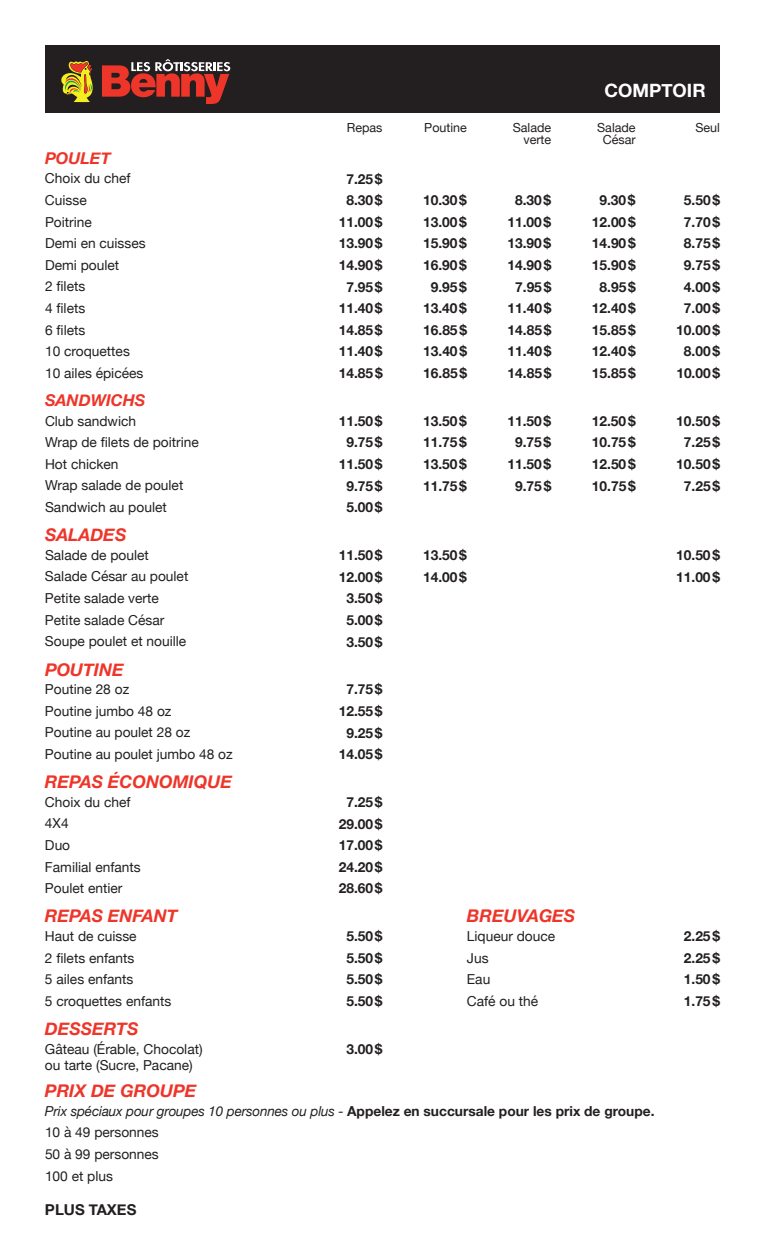
<style>
.page{position:relative;width:765px;height:1260px;background:#fff}
.page>*{position:absolute;margin:0;border:0;box-sizing:border-box;transform-origin:0 0}
.t1{font:700 18.38px "Helvetica Neue";color:#fff}
.t2{font:italic 700 17.5px "Helvetica Neue";color:#ee3529}
.t3{font:italic 700 16.25px "Helvetica Neue";color:#ee3529}
.t4{font:700 15px "Helvetica Neue";color:#231f20}
.t5{font:700 13.75px "Helvetica Neue";color:#231f20}
.t6{font:13.75px/16.5px "Helvetica Neue";color:#231f20}
.t7{font:italic 13.75px/21.5px "Helvetica Neue";letter-spacing:-.01em;color:#231f20}
.t8{font:12.5px/12.5px "Helvetica Neue";color:#231f20;text-align:right}
.s1{font-weight:700;font-style:normal}
.s2{font-style:normal}
</style>
<div class="page">
<div style="left:45px;top:46px;width:675px;height:67px;background:#231f20"></div>
<svg style="left:102px;top:59px;width:128px;height:45px"></svg>
<svg style="left:61px;top:61px;width:32px;height:41px"></svg>
<h1 class="t1" style="left:605px;top:76px;width:103px">COMPTOIR</h1>
<p class="t8" style="left:347px;top:122px;width:37px">Repas</p>
<p class="t8" style="left:424px;top:122px;width:44px">Poutine</p>
<p class="t8" style="left:513px;top:122px;width:40px">Salade verte</p>
<p class="t8" style="left:597px;top:122px;width:40px;text-align:center">Salade<br>César</p>
<p class="t8" style="left:695px;top:122px;width:26px">Seul</p>
<p class="t3" style="left:45px;top:145px;width:67px">POULET</p>
<p class="t6" style="left:45px;top:171px;width:87px">Choix du chef</p>
<p class="t5" style="left:346px;top:168px;width:38px">7.25$</p>
<p class="t6" style="left:45px;top:193px;width:43px">Cuisse</p>
<p class="t5" style="left:346px;top:190px;width:38px">8.30$</p>
<p class="t5" style="left:423px;top:190px;width:45px">10.30$</p>
<p class="t5" style="left:515px;top:190px;width:38px">8.30$</p>
<p class="t5" style="left:600px;top:190px;width:38px">9.30$</p>
<p class="t5" style="left:684px;top:190px;width:38px">5.50$</p>
<p class="t6" style="left:45px;top:214px;width:48px">Poitrine</p>
<p class="t5" style="left:339px;top:211px;width:45px">11.00$</p>
<p class="t5" style="left:423px;top:211px;width:45px">13.00$</p>
<p class="t5" style="left:508px;top:211px;width:45px">11.00$</p>
<p class="t5" style="left:592px;top:211px;width:45px">12.00$</p>
<p class="t5" style="left:684px;top:211px;width:38px">7.70$</p>
<p class="t6" style="left:45px;top:236px;width:102px">Demi en cuisses</p>
<p class="t5" style="left:339px;top:233px;width:45px">13.90$</p>
<p class="t5" style="left:423px;top:233px;width:45px">15.90$</p>
<p class="t5" style="left:508px;top:233px;width:45px">13.90$</p>
<p class="t5" style="left:592px;top:233px;width:45px">14.90$</p>
<p class="t5" style="left:684px;top:233px;width:38px">8.75$</p>
<p class="t6" style="left:45px;top:257px;width:76px">Demi poulet</p>
<p class="t5" style="left:339px;top:254px;width:45px">14.90$</p>
<p class="t5" style="left:423px;top:254px;width:45px">16.90$</p>
<p class="t5" style="left:508px;top:254px;width:45px">14.90$</p>
<p class="t5" style="left:592px;top:254px;width:45px">15.90$</p>
<p class="t5" style="left:684px;top:254px;width:38px">9.75$</p>
<p class="t6" style="left:45px;top:279px;width:42px">2 filets</p>
<p class="t5" style="left:346px;top:276px;width:38px">7.95$</p>
<p class="t5" style="left:431px;top:276px;width:38px">9.95$</p>
<p class="t5" style="left:515px;top:276px;width:38px">7.95$</p>
<p class="t5" style="left:600px;top:276px;width:38px">8.95$</p>
<p class="t5" style="left:684px;top:276px;width:38px">4.00$</p>
<p class="t6" style="left:45px;top:301px;width:42px">4 filets</p>
<p class="t5" style="left:339px;top:298px;width:45px">11.40$</p>
<p class="t5" style="left:423px;top:298px;width:45px">13.40$</p>
<p class="t5" style="left:508px;top:298px;width:45px">11.40$</p>
<p class="t5" style="left:592px;top:298px;width:45px">12.40$</p>
<p class="t5" style="left:684px;top:298px;width:38px">7.00$</p>
<p class="t6" style="left:45px;top:322px;width:42px">6 filets</p>
<p class="t5" style="left:339px;top:319px;width:45px">14.85$</p>
<p class="t5" style="left:423px;top:319px;width:45px">16.85$</p>
<p class="t5" style="left:508px;top:319px;width:45px">14.85$</p>
<p class="t5" style="left:592px;top:319px;width:45px">15.85$</p>
<p class="t5" style="left:676px;top:319px;width:45px">10.00$</p>
<p class="t6" style="left:45px;top:344px;width:86px">10 croquettes</p>
<p class="t5" style="left:339px;top:341px;width:45px">11.40$</p>
<p class="t5" style="left:423px;top:341px;width:45px">13.40$</p>
<p class="t5" style="left:508px;top:341px;width:45px">11.40$</p>
<p class="t5" style="left:592px;top:341px;width:45px">12.40$</p>
<p class="t5" style="left:684px;top:341px;width:38px">8.00$</p>
<p class="t6" style="left:45px;top:365px;width:100px">10 ailes épicées</p>
<p class="t5" style="left:339px;top:362px;width:45px">14.85$</p>
<p class="t5" style="left:423px;top:362px;width:45px">16.85$</p>
<p class="t5" style="left:508px;top:362px;width:45px">14.85$</p>
<p class="t5" style="left:592px;top:362px;width:45px">15.85$</p>
<p class="t5" style="left:676px;top:362px;width:45px">10.00$</p>
<p class="t3" style="left:45px;top:387px;width:102px">SANDWICHS</p>
<p class="t6" style="left:45px;top:413px;width:93px">Club sandwich</p>
<p class="t5" style="left:339px;top:410px;width:45px">11.50$</p>
<p class="t5" style="left:423px;top:410px;width:45px">13.50$</p>
<p class="t5" style="left:508px;top:410px;width:45px">11.50$</p>
<p class="t5" style="left:592px;top:410px;width:45px">12.50$</p>
<p class="t5" style="left:676px;top:410px;width:45px">10.50$</p>
<p class="t6" style="left:45px;top:435px;width:155px">Wrap de filets de poitrine</p>
<p class="t5" style="left:346px;top:432px;width:38px">9.75$</p>
<p class="t5" style="left:423px;top:432px;width:45px">11.75$</p>
<p class="t5" style="left:515px;top:432px;width:38px">9.75$</p>
<p class="t5" style="left:592px;top:432px;width:45px">10.75$</p>
<p class="t5" style="left:684px;top:432px;width:38px">7.25$</p>
<p class="t6" style="left:45px;top:456px;width:75px">Hot chicken</p>
<p class="t5" style="left:339px;top:453px;width:45px">11.50$</p>
<p class="t5" style="left:423px;top:453px;width:45px">13.50$</p>
<p class="t5" style="left:508px;top:453px;width:45px">11.50$</p>
<p class="t5" style="left:592px;top:453px;width:45px">12.50$</p>
<p class="t5" style="left:676px;top:453px;width:45px">10.50$</p>
<p class="t6" style="left:45px;top:478px;width:140px">Wrap salade de poulet</p>
<p class="t5" style="left:346px;top:475px;width:38px">9.75$</p>
<p class="t5" style="left:423px;top:475px;width:45px">11.75$</p>
<p class="t5" style="left:515px;top:475px;width:38px">9.75$</p>
<p class="t5" style="left:592px;top:475px;width:45px">10.75$</p>
<p class="t5" style="left:684px;top:475px;width:38px">7.25$</p>
<p class="t6" style="left:45px;top:500px;width:123px">Sandwich au poulet</p>
<p class="t5" style="left:346px;top:497px;width:38px">5.00$</p>
<p class="t2" style="left:45px;top:521px;width:83px">SALADES</p>
<p class="t6" style="left:45px;top:547px;width:105px">Salade de poulet</p>
<p class="t5" style="left:339px;top:544px;width:45px">11.50$</p>
<p class="t5" style="left:423px;top:544px;width:45px">13.50$</p>
<p class="t5" style="left:676px;top:544px;width:45px">10.50$</p>
<p class="t6" style="left:45px;top:569px;width:145px">Salade César au poulet</p>
<p class="t5" style="left:339px;top:566px;width:45px">12.00$</p>
<p class="t5" style="left:423px;top:566px;width:45px">14.00$</p>
<p class="t5" style="left:676px;top:566px;width:45px">11.00$</p>
<p class="t6" style="left:45px;top:591px;width:115px">Petite salade verte</p>
<p class="t5" style="left:346px;top:588px;width:38px">3.50$</p>
<p class="t6" style="left:45px;top:612px;width:121px">Petite salade César</p>
<p class="t5" style="left:346px;top:609px;width:38px">5.00$</p>
<p class="t6" style="left:45px;top:634px;width:143px">Soupe poulet et nouille</p>
<p class="t5" style="left:346px;top:631px;width:38px">3.50$</p>
<p class="t2" style="left:45px;top:656px;width:80px">POUTINE</p>
<p class="t6" style="left:45px;top:682px;width:86px">Poutine 28 oz</p>
<p class="t5" style="left:346px;top:679px;width:38px">7.75$</p>
<p class="t6" style="left:45px;top:703px;width:128px">Poutine jumbo 48 oz</p>
<p class="t5" style="left:339px;top:700px;width:45px">12.55$</p>
<p class="t6" style="left:45px;top:725px;width:147px">Poutine au poulet 28 oz</p>
<p class="t5" style="left:346px;top:722px;width:38px">9.25$</p>
<p class="t6" style="left:45px;top:747px;width:189px">Poutine au poulet jumbo 48 oz</p>
<p class="t5" style="left:339px;top:743px;width:45px">14.05$</p>
<p class="t2" style="left:45px;top:768px;width:189px">REPAS ÉCONOMIQUE</p>
<p class="t6" style="left:45px;top:794px;width:87px">Choix du chef</p>
<p class="t5" style="left:346px;top:791px;width:38px">7.25$</p>
<p class="t6" style="left:45px;top:816px;width:25px">4X4</p>
<p class="t5" style="left:339px;top:813px;width:45px">29.00$</p>
<p class="t6" style="left:45px;top:838px;width:27px">Duo</p>
<p class="t5" style="left:339px;top:835px;width:45px">17.00$</p>
<p class="t6" style="left:45px;top:859px;width:97px">Familial enfants</p>
<p class="t5" style="left:339px;top:856px;width:45px">24.20$</p>
<p class="t6" style="left:45px;top:881px;width:79px">Poulet entier</p>
<p class="t5" style="left:339px;top:878px;width:45px">28.60$</p>
<p class="t2" style="left:45px;top:902px;width:134px">REPAS ENFANT</p>
<p class="t2" style="left:467px;top:902px;width:110px">BREUVAGES</p>
<p class="t6" style="left:45px;top:929px;width:93px">Haut de cuisse</p>
<p class="t5" style="left:346px;top:926px;width:38px">5.50$</p>
<p class="t6" style="left:467px;top:929px;width:90px">Liqueur douce</p>
<p class="t5" style="left:684px;top:926px;width:38px">2.25$</p>
<p class="t6" style="left:45px;top:950px;width:91px">2 filets enfants</p>
<p class="t5" style="left:346px;top:947px;width:38px">5.50$</p>
<p class="t6" style="left:467px;top:950px;width:23px">Jus</p>
<p class="t5" style="left:684px;top:947px;width:38px">2.25$</p>
<p class="t6" style="left:45px;top:972px;width:90px">5 ailes enfants</p>
<p class="t5" style="left:346px;top:969px;width:38px">5.50$</p>
<p class="t6" style="left:467px;top:972px;width:25px">Eau</p>
<p class="t5" style="left:684px;top:969px;width:38px">1.50$</p>
<p class="t6" style="left:45px;top:993px;width:128px">5 croquettes enfants</p>
<p class="t5" style="left:346px;top:990px;width:38px">5.50$</p>
<p class="t6" style="left:467px;top:993px;width:73px">Café ou thé</p>
<p class="t5" style="left:684px;top:990px;width:38px">1.75$</p>
<p class="t2" style="left:45px;top:1015px;width:95px">DESSERTS</p>
<p class="t6" style="left:45px;top:1041px;width:159px">Gâteau (Érable, Chocolat) ou tarte (Sucre, Pacane)</p>
<p class="t5" style="left:346px;top:1038px;width:38px">3.00$</p>
<p class="t2" style="left:45px;top:1077px;width:153px">PRIX DE GROUPE</p>
<p class="t7" style="left:45px;top:1101px;width:611px">Prix spéciaux pour groupes 10 personnes ou plus - <span class="s1">Appelez en succursale pour les prix de groupe.<br></span><span class="s2">10 à 49 personnes<br>50 à 99 personnes<br>100 et plus</span></p>
<p class="t4" style="left:45px;top:1198px;width:93px">PLUS TAXES</p>
</div>
